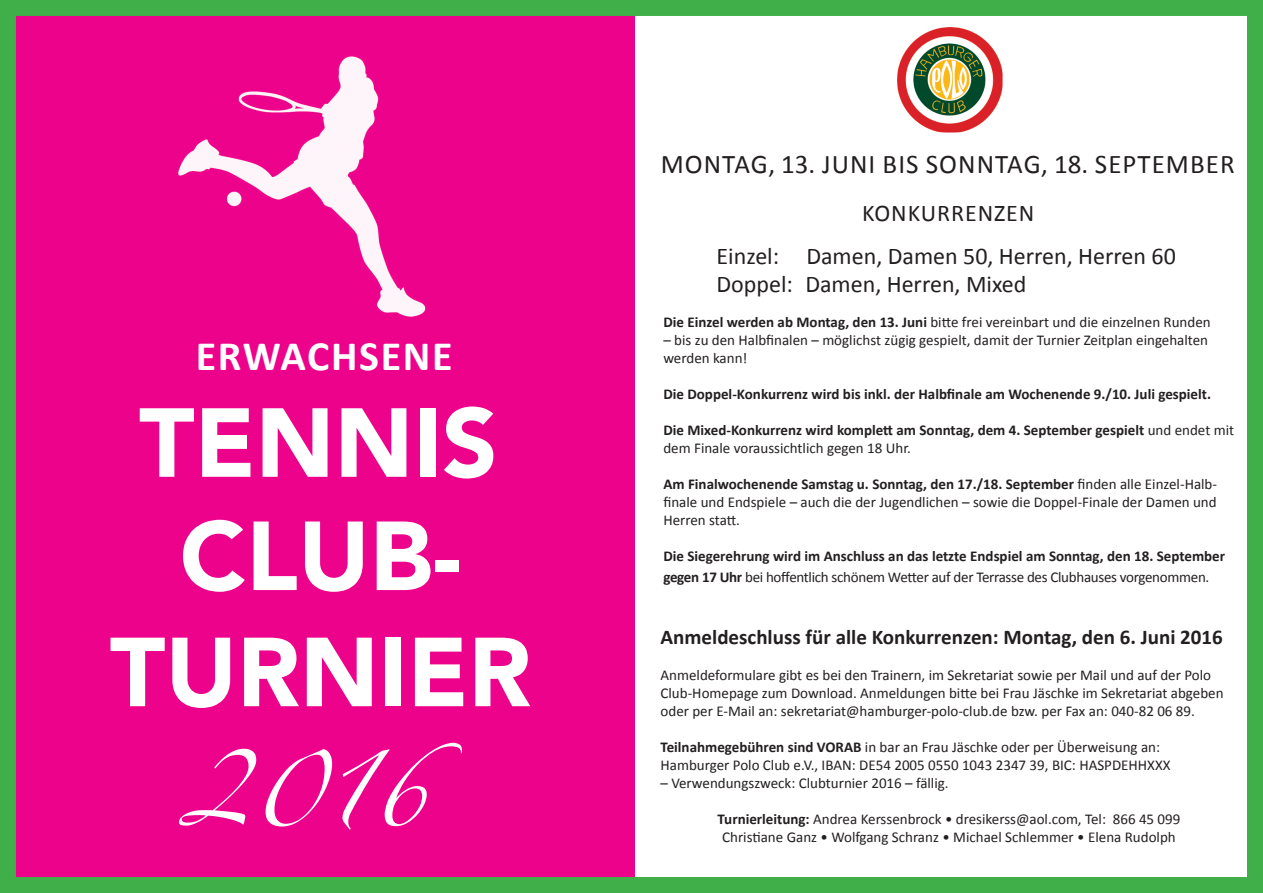
<style>
.page{position:relative;width:1263px;height:893px;background:#fff}
.page>*{position:absolute;margin:0;border:0;box-sizing:border-box;transform-origin:0 0}
.t1{font:900 96.75px/114.8px "Avenir";color:#fff;text-align:center}
.t2{font:700 42px "Calibri";letter-spacing:.04em;color:#fff}
.t3{font:27px "Calibri";letter-spacing:.04em;color:#231f20}
.t4{font:24px/27px "Calibri";color:#231f20}
.t5{font:24px "Calibri";letter-spacing:.04em;color:#231f20}
.t6{font:700 21px "Calibri";color:#231f20}
.t7{font:15px/18px "Calibri";color:#231f20}
.t8{font:700 15px/18px "Calibri";color:#231f20}
.s1{font-weight:700}
.s2{font-weight:400}
</style>
<div class="page">
<div style="left:0;top:0;width:634px;height:893px;background:#ed028c"></div>
<img style="left:178px;top:56px;width:248px;height:261px">
<div style="left:0;top:0;width:1263px;height:893px;border:16px solid #40ae49"></div>
<img style="left:897px;top:27px;width:105px;height:106px">
<svg style="left:179px;top:743px;width:283px;height:87px"></svg>
<h2 class="t2" style="left:196px;top:329px;width:258px">ERWACHSENE</h2>
<h1 class="t1" style="left:110px;top:383px;width:423px">TENNIS<br>CLUB-<br>TURNIER</h1>
<h3 class="t3" style="left:661px;top:147px;width:575px">Montag, 13. Juni bis Sonntag, 18. Septem ber</h3>
<h3 class="t5" style="left:862px;top:197px;width:174px">KONKURRENZEN</h3>
<h3 class="t4" style="left:716px;top:243px;width:461px">Einzel: Damen, Damen 50, Herren, Herren 60<br>Doppel: Damen, Herren, Mixed</h3>
<p class="t7" style="left:663px;top:313px;width:549px"><span class="s1">Die Einzel werden ab Montag, den 13. Juni</span> bitte frei vereinbart und die einzelnen Runden</p>
<p class="t7" style="left:663px;top:331px;width:546px">– bis zu den Halbfinalen – möglichst zügig gespielt, damit der Turnier Zeitplan eingehalten werden kann!</p>
<p class="t8" style="left:663px;top:385px;width:549px">Die Doppel-Konkurrenz wird bis inkl. der Halbfinale am Wochenende 9./10. Juli gespielt.</p>
<p class="t8" style="left:663px;top:421px;width:572px">Die Mixed-Konkurrenz wird komplett am Sonntag, dem 4. September gespielt <span class="s2">und endet mit dem Finale voraussichtlich gegen 18 Uhr.</span></p>
<p class="t7" style="left:663px;top:475px;width:555px;text-align:justify"><span class="s1">Am Finalwochenende Samstag u. Sonntag, den 17./18. September</span> finden alle Einzel-Halb&shy;finale und Endspiele – auch die der Jugendlichen – sowie die Doppel-Finale der Damen und Herren statt.</p>
<p class="t8" style="left:663px;top:545px;width:563px;line-height:21px">Die Siegerehrung wird im Anschluss an das letzte Endspiel am Sonntag, den 18. September gegen 17 Uhr <span class="s2">bei hoffentlich schönem Wetter auf der Terrasse des Clubhauses vorgenommen.</span></p>
<h3 class="t6" style="left:660px;top:624px;width:564px">Anmeldeschluss für alle Konkurrenzen: Montag, den 6. Juni 2016</h3>
<p class="t7" style="left:660px;top:666px;width:564px">Anmeldeformulare gibt es bei den Trainern, im Sekretariat sowie per Mail und auf der Polo<br>Club-Homepage zum Download. Anmeldungen bitte bei Frau Jäschke im Sekretariat abgeben oder per E-Mail an: sekretariat@hamburger-polo-club.de bzw. per Fax an: 040-82 06 89.</p>
<p class="t7" style="left:660px;top:738px;width:511px"><span class="s1">Teilnahmegebühren sind VORAB</span> in bar an Frau Jäschke oder per Überweisung an:<br>Hamburger Polo Club e.V., IBAN: DE54 2005 0550 1043 2347 39, BIC: HASPDEHHXXX</p>
<p class="t7" style="left:660px;top:774px;width:290px">– Verwendungszweck: Clubturnier 2016 – fällig.</p>
<p class="t7" style="left:718px;top:810px;width:464px;text-align:center"><span class="s1">Turnierleitung:</span> Andrea Kerssenbrock • dresikerss@aol.com, Tel: 866 45 099<br>Christiane Ganz • Wolfgang Schranz • Michael Schlemmer • Elena Rudolph</p>
</div>
